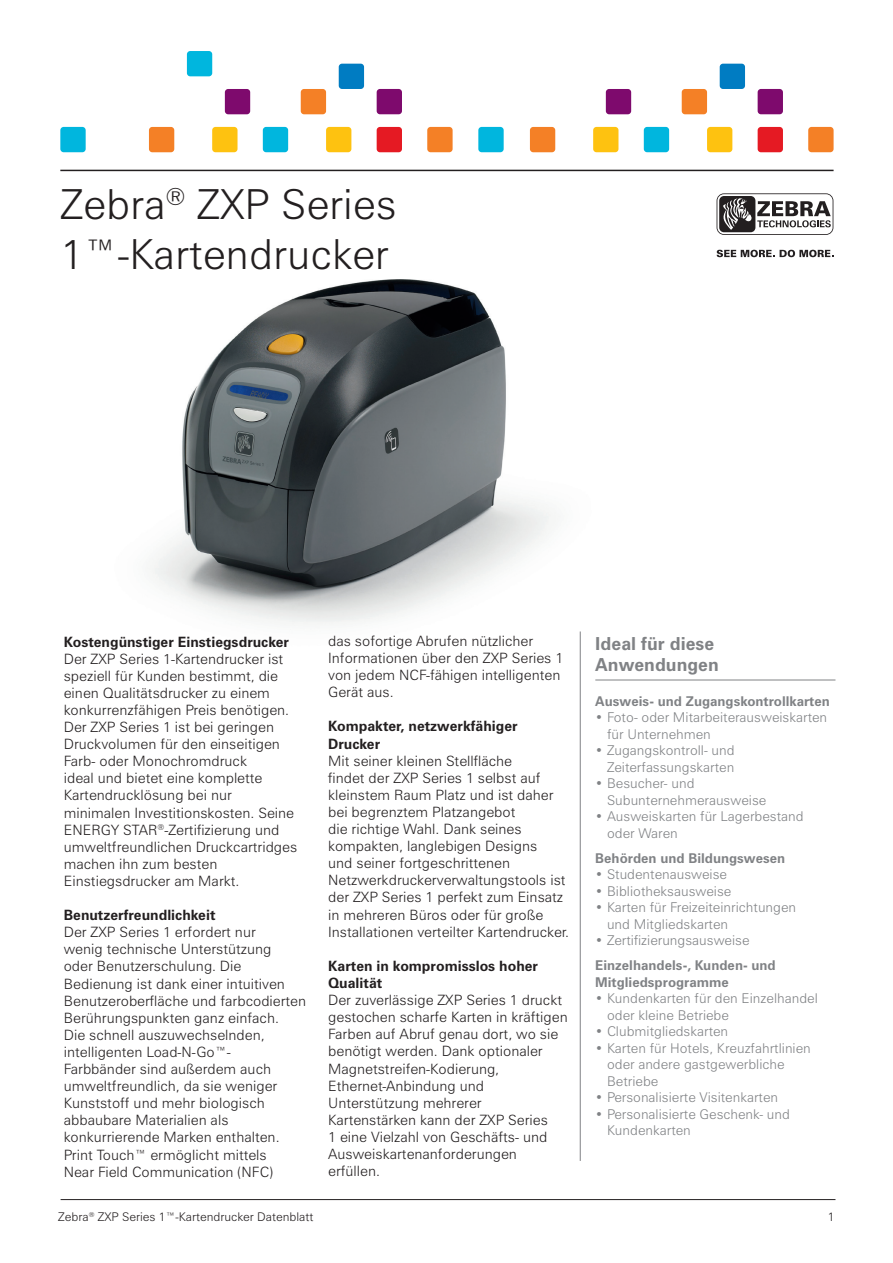
<style>
.page{position:relative;width:893px;height:1263px;background:#fff}
.page>*{position:absolute;margin:0;border:0;box-sizing:border-box;transform-origin:0 0}
.t1{font:300 41.4px/49.8px "Zurich BT";color:#231f20}
.Body_Text{font:700 18px/21.6px "Zurich BT";color:#808285}
.Body_Text-2{font:300 14.25px/17.1px "Zurich BT";color:#231f20}
.Body_Text-3{font:300 13.5px/16.5px "Zurich BT";color:#808285}
.Body_Text-4{font:700 13.5px/16.5px "Zurich BT";color:#808285}
.t2{font:300 12px "Zurich BT";color:#231f20}
.s1{font-weight:700}
</style>
<div class="page">
<img style="left:152px;top:280px;width:428px;height:367px">
<div style="left:339px;top:64px;width:25px;height:25px;background:#007cc2;border-radius:3px"></div>
<div style="left:212px;top:127px;width:26px;height:25px;background:#fec210;border-radius:3px"></div>
<div style="left:326px;top:127px;width:25px;height:25px;background:#fec210;border-radius:3px"></div>
<div style="left:301px;top:89px;width:25px;height:25px;background:#f48026;border-radius:3px"></div>
<div style="left:427px;top:127px;width:26px;height:25px;background:#f48026;border-radius:3px"></div>
<div style="left:149px;top:127px;width:25px;height:25px;background:#f48026;border-radius:3px"></div>
<div style="left:187px;top:51px;width:25px;height:25px;background:#00b6de;border-radius:3px"></div>
<div style="left:263px;top:127px;width:25px;height:25px;background:#00b6de;border-radius:3px"></div>
<div style="left:60px;top:127px;width:26px;height:25px;background:#00b6de;border-radius:3px"></div>
<div style="left:225px;top:89px;width:25px;height:25px;background:#7e0a6d;border-radius:3px"></div>
<div style="left:377px;top:89px;width:25px;height:25px;background:#7e0a6d;border-radius:3px"></div>
<div style="left:377px;top:127px;width:25px;height:25px;background:#e51a23;border-radius:3px"></div>
<div style="left:720px;top:64px;width:25px;height:25px;background:#007cc2;border-radius:3px"></div>
<div style="left:593px;top:127px;width:25px;height:25px;background:#fec210;border-radius:3px"></div>
<div style="left:707px;top:127px;width:25px;height:25px;background:#fec210;border-radius:3px"></div>
<div style="left:682px;top:89px;width:25px;height:25px;background:#f48026;border-radius:3px"></div>
<div style="left:808px;top:127px;width:26px;height:25px;background:#f48026;border-radius:3px"></div>
<div style="left:530px;top:127px;width:25px;height:25px;background:#f48026;border-radius:3px"></div>
<div style="left:644px;top:127px;width:25px;height:25px;background:#00b6de;border-radius:3px"></div>
<div style="left:478px;top:127px;width:26px;height:25px;background:#00b6de;border-radius:3px"></div>
<div style="left:606px;top:89px;width:25px;height:25px;background:#7e0a6d;border-radius:3px"></div>
<div style="left:758px;top:89px;width:25px;height:25px;background:#7e0a6d;border-radius:3px"></div>
<div style="left:758px;top:127px;width:25px;height:25px;background:#e51a23;border-radius:3px"></div>
<svg style="left:717px;top:250px;width:117px;height:7px"></svg>
<svg style="left:717px;top:193px;width:116px;height:42px"></svg>
<hr style="left:60px;top:170px;width:774px;height:1px;background:#231f20">
<hr style="left:61px;top:1199px;width:774px;height:1px;background:#231f20">
<hr style="left:580px;top:631px;width:1px;height:530px;background:#808285">
<hr style="left:595px;top:680px;width:240px;height:1px;background:#808285">
<p class="t1" style="left:60px;top:179px;width:338px">Zebra<sup>®</sup> ZXP Series<br>1™-Kartendrucker</p>
<p class="Body_Text-2" style="left:64px;top:633px;width:235px"><span class="s1">Kostengünstiger Einstiegsdrucker<br></span>Der ZXP Series 1-Kartendrucker ist speziell für Kunden bestimmt, die einen Qualitätsdrucker zu einem konkurrenzfähigen Preis benötigen.<br>Der ZXP Series 1 ist bei geringen<br>Druckvolumen für den einseitigen<br>Farb- oder Monochromdruck<br>ideal und bietet eine komplette<br>Kartendrucklösung bei nur minimalen Investitionskosten. Seine<br>ENERGY STAR<sup>®</sup>-Zertifizierung und umweltfreundlichen Druckcartridges machen ihn zum besten<br>Einstiegsdrucker am Markt.</p>
<p class="Body_Text-2" style="left:64px;top:906px;width:244px"><span class="s1">Benutzerfreundlichkeit<br></span>Der ZXP Series 1 erfordert nur<br>wenig technische Unterstützung<br>oder Benutzerschulung. Die<br>Bedienung ist dank einer intuitiven<br>Benutzeroberfläche und farbcodierten<br>Berührungspunkten ganz einfach.<br>Die schnell auszuwechselnden, intelligenten Load-N-Go™-<br>Farbbänder sind außerdem auch umweltfreundlich, da sie weniger<br>Kunststoff und mehr biologisch abbaubare Materialien als konkurrierende Marken enthalten.<br>Print Touch™ ermöglicht mittels<br>Near Field Communication (NFC)</p>
<p class="Body_Text-2" style="left:328px;top:632px;width:237px">das sofortige Abrufen nützlicher<br>Informationen über den ZXP Series 1 von jedem NCF-fähigen intelligenten<br>Gerät aus.</p>
<p class="Body_Text-2" style="left:328px;top:718px;width:242px"><span class="s1">Kompakter, netzwerkfähiger<br>Drucker<br></span>Mit seiner kleinen Stellfläche<br>findet der ZXP Series 1 selbst auf kleinstem Raum Platz und ist daher bei begrenztem Platzangebot<br>die richtige Wahl. Dank seines kompakten, langlebigen Designs<br>und seiner fortgeschrittenen<br>Netzwerkdruckerverwaltungstools ist der ZXP Series 1 perfekt zum Einsatz in mehreren Büros oder für große<br>Installationen verteilter Kartendrucker.</p>
<p class="Body_Text-2" style="left:328px;top:957px;width:241px"><span class="s1">Karten in kompromisslos hoher<br>Qualität<br></span>Der zuverlässige ZXP Series 1 druckt gestochen scharfe Karten in kräftigen<br>Farben auf Abruf genau dort, wo sie benötigt werden. Dank optionaler<br>Magnetstreifen-Kodierung,<br>Ethernet-Anbindung und<br>Unterstützung mehrerer<br>Kartenstärken kann der ZXP Series<br>1 eine Vielzahl von Geschäfts- und<br>Ausweiskartenanforderungen erfüllen.</p>
<p class="Body_Text" style="left:595px;top:632px;width:125px">Ideal für diese<br>Anwendungen</p>
<p class="Body_Text-4" style="left:595px;top:692px;width:236px">Ausweis- und Zugangskontrollkarten</p>
<p class="Body_Text-3" style="left:607px;top:709px;width:222px;text-indent:-12px">• Foto- oder Mitarbeiterausweiskarten für Unternehmen</p>
<p class="Body_Text-3" style="left:595px;top:742px;width:141px;text-align:right">• Zugangskontroll- und<br>Zeiterfassungskarten</p>
<p class="Body_Text-3" style="left:607px;top:775px;width:161px;text-indent:-12px">• Besucher- und<br>Subunternehmerausweise</p>
<p class="Body_Text-3" style="left:607px;top:808px;width:198px;text-indent:-12px">• Ausweiskarten für Lagerbestand oder Waren</p>
<p class="Body_Text-4" style="left:595px;top:849px;width:191px">Behörden und Bildungswesen</p>
<p class="Body_Text-3" style="left:595px;top:866px;width:133px">• Studentenausweise</p>
<p class="Body_Text-3" style="left:595px;top:882px;width:137px">• Bibliotheksausweise</p>
<p class="Body_Text-3" style="left:607px;top:899px;width:191px;text-indent:-12px">• Karten für Freizeiteinrichtungen und Mitgliedskarten</p>
<p class="Body_Text-3" style="left:595px;top:932px;width:156px">• Zertifizierungsausweise</p>
<p class="Body_Text-4" style="left:595px;top:957px;width:182px">Einzelhandels-, Kunden- und<br>Mitgliedsprogramme</p>
<p class="Body_Text-3" style="left:607px;top:990px;width:212px;text-indent:-12px">• Kundenkarten für den Einzelhandel oder kleine Betriebe</p>
<p class="Body_Text-3" style="left:595px;top:1023px;width:134px">• Clubmitgliedskarten</p>
<p class="Body_Text-3" style="left:607px;top:1039px;width:205px;text-indent:-12px">• Karten für Hotels, Kreuzfahrtlinien oder andere gastgewerbliche<br>Betriebe</p>
<p class="Body_Text-3" style="left:595px;top:1089px;width:184px">• Personalisierte Visitenkarten</p>
<p class="Body_Text-3" style="left:607px;top:1105px;width:184px;text-indent:-12px">• Personalisierte Geschenk- und<br>Kundenkarten</p>
<p class="t2" style="left:58px;top:1210px;width:257px">Zebra<sup>®</sup> ZXP Series 1™-Kartendrucker Datenblatt</p>
<p class="t2" style="left:828px;top:1209px;width:8px">1</p>
</div>
